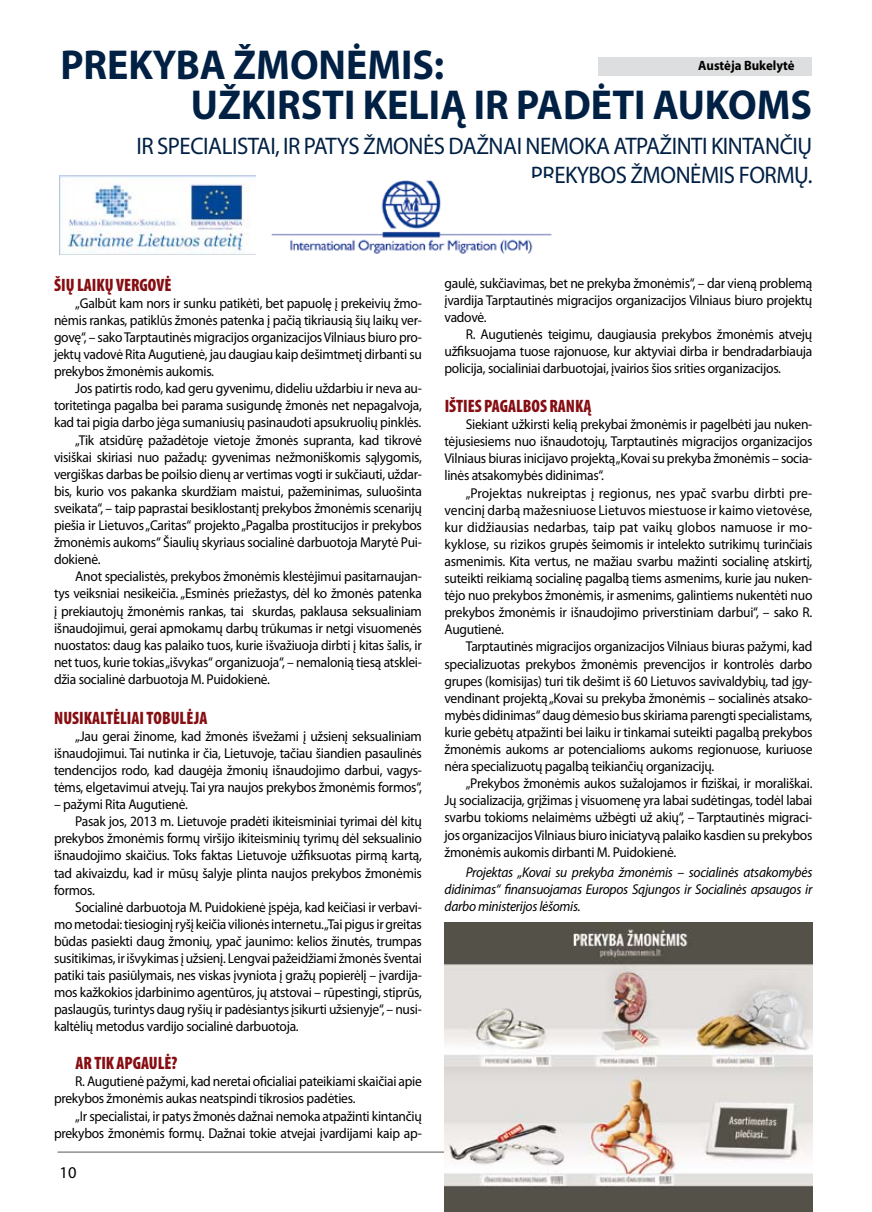
<style>
.page{position:relative;width:872px;height:1212px;background:#fff}
.page>*{position:absolute;margin:0;border:0;box-sizing:border-box;transform-origin:0 0}
.t1{font:700 42px/40.2px "Myriad Pro";color:#002044;scale:.95 1}
.t2{font:24px "Myriad Pro";letter-spacing:-.02em;color:#002044;scale:.95 1}
.t3{font:900 condensed 18px "Myriad Pro";color:#860e12;scale:.95 1}
.t4{font:16.5px "Myriad Pro";color:#000}
.t5{font:14.25px/17.1px "Myriad Pro";letter-spacing:-.02em;color:#000;text-align:justify;scale:.95 1}
.t6{font:italic 14.25px/17.1px "Myriad Pro";letter-spacing:-.02em;color:#000;text-align:justify;scale:.95 1}
.t7{font:700 13.5px "Myriad Pro";color:#000;scale:.95 1}
</style>
<div class="page">
<hr style="left:57px;top:1152px;width:753px;height:1px;background:#58585a">
<div style="left:598px;top:57px;width:214px;height:18px;background:#dddedf"></div>
<img style="left:272px;top:180px;width:280px;height:74px">
<img style="left:60px;top:176px;width:195px;height:78px">
<div style="left:444px;top:1200px;width:368px;height:12px;background:#545148"></div>
<img style="left:444px;top:923px;width:368px;height:277px">
<h1 class="t1" style="left:191px;top:43px;width:624px;text-indent:-130px">PREKYBA ŽMONĖMIS:<br>UŽKIRSTI KELIĄ IR PADĖTI AUKOMS</h1>
<h2 class="t2" style="left:136px;top:131px;width:33px">Ir specialistai</h2>
<h2 class="t2" style="left:275px;top:131px;width:123px">, ir patys žmon</h2>
<h2 class="t2" style="left:423px;top:131px;width:124px">ėsdažnai nemoka</h2>
<h2 class="t2" style="left:613px;top:131px;width:13px">atpa</h2>
<h2 class="t2" style="left:659px;top:131px;width:23px">žinti</h2>
<h2 class="t2" style="left:711px;top:131px;width:12px">kintanči</h2>
<h2 class="t2" style="left:797px;top:131px;width:17px">ų</h2>
<h2 class="t2" style="left:531px;top:160px;width:13px">prek</h2>
<h2 class="t2" style="left:577px;top:160px;width:87px">ybos žmon</h2>
<h2 class="t2" style="left:690px;top:160px;width:79px">ėmis form</h2>
<h2 class="t2" style="left:794px;top:160px;width:21px">ų.</h2>
<p class="t7" style="left:698px;top:57px;width:103px">AUSTĖJA BUKELYTĖ</p>
<p class="t3" style="left:54px;top:273px;width:125px">ŠIŲ LAIKŲ VERGOVĖ</p>
<p class="t5" style="left:54px;top:294px;width:389px;text-indent:21px">„Galbūt kam nors ir sunku patikėti, bet papuolę į prekeivių žmo&shy;nėmis rankas, patiklūs žmonės patenka į pačią tikriausią šių laikų ver&shy;govę“, – sako Tarptautinės migracijos organizacijos Vilniaus biuro pro&shy;jektų vadovė Rita Augutienė, jau daugiau kaip dešimtmetį dirbanti su prekybos žmonėmis aukomis.</p>
<p class="t5" style="left:75px;top:380px;width:366px">Jos patirtis rodo, kad geru gyvenimu, dideliu uždarbiu ir neva au-</p>
<p class="t5" style="left:54px;top:397px;width:389px">toritetinga pagalba bei parama susigundę žmonės net nepagalvoja,</p>
<p class="t5" style="left:54px;top:414px;width:388px">kad tai pigia darbo jėga sumaniusių pasinaudoti apsukruolių pinklės.</p>
<p class="t5" style="left:75px;top:431px;width:366px">„Tik atsidūrę pažadėtoje vietoje žmonės supranta, kad tikrovė</p>
<p class="t5" style="left:54px;top:448px;width:389px">visiškai skiriasi nuo pažadų: gyvenimas nežmoniškomis sąlygomis,</p>
<p class="t5" style="left:54px;top:465px;width:389px">vergiškas darbas be poilsio dienų ar vertimas vogti ir sukčiauti, uždar-</p>
<p class="t5" style="left:54px;top:482px;width:389px">bis, kurio vos pakanka skurdžiam maistui, pažeminimas, suluošinta</p>
<p class="t5" style="left:54px;top:499px;width:389px">sveikata“, – taip paprastai besiklostantį prekybos žmonėmis scenarijų</p>
<p class="t5" style="left:54px;top:516px;width:389px">piešia ir Lietuvos „Caritas“ projekto „Pagalba prostitucijos ir prekybos</p>
<p class="t5" style="left:54px;top:534px;width:389px">žmonėmis aukoms“ Šiaulių skyriaus socialinė darbuotoja Marytė Pui-</p>
<p class="t5" style="left:54px;top:551px;width:51px">dokienė.</p>
<p class="t5" style="left:75px;top:568px;width:366px">Anot specialistės, prekybos žmonėmis klestėjimui pasitarnaujan-</p>
<p class="t5" style="left:54px;top:585px;width:389px">tys veiksniai nesikeičia. „Esminės priežastys, dėl ko žmonės patenka</p>
<p class="t5" style="left:54px;top:602px;width:389px">į prekiautojų žmonėmis rankas, tai skurdas, paklausa seksualiniam</p>
<p class="t5" style="left:54px;top:619px;width:389px">išnaudojimui, gerai apmokamų darbų trūkumas ir netgi visuomenės</p>
<p class="t5" style="left:54px;top:636px;width:389px">nuostatos: daug kas palaiko tuos, kurie išvažiuoja dirbti į kitas šalis, ir</p>
<p class="t5" style="left:54px;top:653px;width:389px">net tuos, kurie tokias „išvykas“ organizuoja“, – nemalonią tiesą atsklei-</p>
<p class="t5" style="left:54px;top:670px;width:229px">džia socialinė darbuotoja M. Puidokienė.</p>
<p class="t3" style="left:54px;top:706px;width:163px">NUSIKALTĖLIAI TOBULĖJA</p>
<p class="t5" style="left:54px;top:727px;width:389px;text-indent:21px">„Jau gerai žinome, kad žmonės išvežami į užsienį seksualiniam išnaudojimui. Tai nutinka ir čia, Lietuvoje, tačiau šiandien pasaulinės tendencijos rodo, kad daugėja žmonių išnaudojimo darbui, vagys&shy;tėms, elgetavimui atvejų. Tai yra naujos prekybos žmonėmis formos“,</p>
<p class="t5" style="left:54px;top:795px;width:142px">– pažymi Rita Augutienė.</p>
<p class="t5" style="left:75px;top:813px;width:366px">Pasak jos, 2013 m. Lietuvoje pradėti ikiteisminiai tyrimai dėl kitų</p>
<p class="t5" style="left:54px;top:830px;width:389px">prekybos žmonėmis formų viršijo ikiteisminių tyrimų dėl seksualinio</p>
<p class="t5" style="left:54px;top:847px;width:389px">išnaudojimo skaičius. Toks faktas Lietuvoje užfiksuotas pirmą kartą,</p>
<p class="t5" style="left:54px;top:864px;width:389px">tad akivaizdu, kad ir mūsų šalyje plinta naujos prekybos žmonėmis</p>
<p class="t5" style="left:54px;top:881px;width:44px">formos.</p>
<p class="t5" style="left:75px;top:898px;width:366px">Socialinė darbuotoja M. Puidokienė įspėja, kad keičiasi ir verbavi-</p>
<p class="t5" style="left:54px;top:915px;width:389px">mo metodai: tiesioginį ryšį keičia vilionės internetu. „Tai pigus ir greitas</p>
<p class="t5" style="left:54px;top:932px;width:389px">būdas pasiekti daug žmonių, ypač jaunimo: kelios žinutės, trumpas</p>
<p class="t5" style="left:54px;top:949px;width:389px">susitikimas, ir išvykimas į užsienį. Lengvai pažeidžiami žmonės šventai</p>
<p class="t5" style="left:54px;top:966px;width:389px">patiki tais pasiūlymais, nes viskas įvyniota į gražų popierėlį – įvardija-</p>
<p class="t5" style="left:54px;top:984px;width:389px">mos kažkokios įdarbinimo agentūros, jų atstovai – rūpestingi, stiprūs,</p>
<p class="t5" style="left:54px;top:1001px;width:389px">paslaugūs, turintys daug ryšių ir padėsiantys įsikurti užsienyje“, – nusi-</p>
<p class="t5" style="left:54px;top:1018px;width:259px">kaltėlių metodus vardijo socialinė darbuotoja.</p>
<p class="t3" style="left:75px;top:1052px;width:109px">AR TIK APGAULĖ?</p>
<p class="t5" style="left:54px;top:1073px;width:389px;text-indent:21px">R. Augutienė pažymi, kad neretai oficialiai pateikiami skaičiai apie prekybos žmonėmis aukas neatspindi tikrosios padėties.</p>
<p class="t5" style="left:54px;top:1107px;width:389px;text-align:right">„Ir specialistai, ir patys žmonės dažnai nemoka atpažinti kintančių prekybos žmonėmis formų. Dažnai tokie atvejai įvardijami kaip ap-</p>
<p class="t4" style="left:60px;top:1163px;width:18px">10</p>
<p class="t5" style="left:444px;top:274px;width:389px">gaulė, sukčiavimas, bet ne prekyba žmonėmis“, – dar vieną problemą įvardija Tarptautinės migracijos organizacijos Vilniaus biuro projektų vadovė.</p>
<p class="t5" style="left:444px;top:326px;width:389px;text-indent:21px">R. Augutienės teigimu, daugiausia prekybos žmonėmis atvejų užfiksuojama tuose rajonuose, kur aktyviai dirba ir bendradarbiauja policija, socialiniai darbuotojai, įvairios šios srities organizacijos.</p>
<p class="t3" style="left:445px;top:394px;width:156px">IŠTIES PAGALBOS RANKĄ</p>
<p class="t5" style="left:444px;top:416px;width:389px;text-indent:21px">Siekiant užkirsti kelią prekybai žmonėmis ir pagelbėti jau nuken&shy;tėjusiesiems nuo išnaudotojų, Tarptautinės migracijos organizacijos Vilniaus biuras inicijavo projektą „Kovai su prekyba žmonėmis – socia&shy;linės atsakomybės didinimas“.</p>
<p class="t5" style="left:444px;top:484px;width:389px;text-indent:21px">„Projektas nukreiptas į regionus, nes ypač svarbu dirbti pre&shy;vencinį darbą mažesniuose Lietuvos miestuose ir kaimo vietovėse, kur didžiausias nedarbas, taip pat vaikų globos namuose ir mo&shy;kyklose, su rizikos grupės šeimomis ir intelekto sutrikimų turinčiais asmenimis. Kita vertus, ne mažiau svarbu mažinti socialinę atskirtį, suteikti reikiamą socialinę pagalbą tiems asmenims, kurie jau nuken&shy;tėjo nuo prekybos žmonėmis, ir asmenims, galintiems nukentėti nuo prekybos žmonėmis ir išnaudojimo priverstiniam darbui“, – sako R.<br>Augutienė.</p>
<p class="t5" style="left:444px;top:638px;width:389px;text-indent:21px">Tarptautinės migracijos organizacijos Vilniaus biuras pažymi, kad specializuotas prekybos žmonėmis prevencijos ir kontrolės darbo grupes (komisijas) turi tik dešimt iš 60 Lietuvos savivaldybių, tad įgy&shy;vendinant projektą „Kovai su prekyba žmonėmis – socialinės atsako&shy;mybės didinimas“ daug dėmesio bus skiriama parengti specialistams, kurie gebėtų atpažinti bei laiku ir tinkamai suteikti pagalbą prekybos žmonėmis aukoms ar potencialioms aukoms regionuose, kuriuose nėra specializuotų pagalbą teikiančių organizacijų.</p>
<p class="t5" style="left:444px;top:775px;width:389px;text-indent:21px">„Prekybos žmonėmis aukos sužalojamos ir fiziškai, ir morališkai.<br>Jų socializacija, grįžimas į visuomenę yra labai sudėtingas, todėl labai svarbu tokioms nelaimėms užbėgti už akių“, – Tarptautinės migraci&shy;jos organizacijos Vilniaus biuro iniciatyvą palaiko kasdien su prekybos žmonėmis aukomis dirbanti M. Puidokienė.</p>
<p class="t6" style="left:444px;top:863px;width:389px;text-indent:21px">Projektas „Kovai su prekyba žmonėmis – socialinės atsakomybės didinimas“ finansuojamas Europos Sąjungos ir Socialinės apsaugos ir darbo ministerijos lėšomis.</p>
</div>
